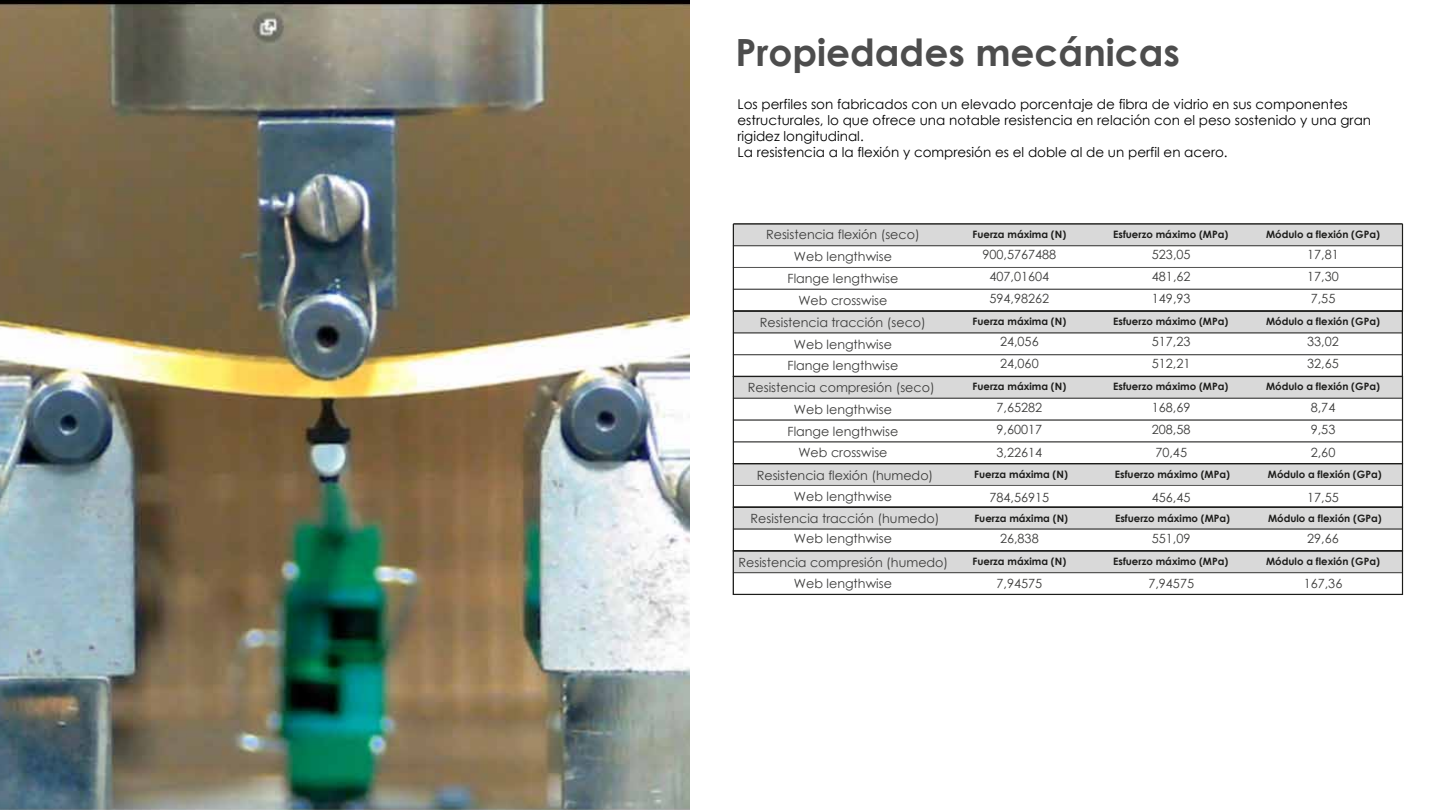
<style>
.page{position:relative;width:1440px;height:810px;background:#fff}
.page>*{position:absolute;margin:0;border:0;box-sizing:border-box;transform-origin:0 0}
.t1{font:700 37.5px "Century Gothic";color:#4d4d4d}
.t2{font:13.5px/16.2px "Century Gothic";color:#000}
.t3{font:12.67px/21.6px "Century Gothic";color:#3c3c3b}
.t4{font:700 10.12px "Century Gothic";color:#1d1d1b}
</style>
<div class="page">
<img style="left:0;top:1px;width:689px;height:809px">
<div style="left:733px;top:224px;width:670px;height:22px;background:#d9d9d9"></div>
<div style="left:733px;top:245px;width:670px;height:23px;border:1px solid #575756"></div>
<div style="left:733px;top:267px;width:670px;height:22px;border:1px solid #575756"></div>
<div style="left:733px;top:289px;width:670px;height:22px;border:1px solid #575756"></div>
<div style="left:733px;top:311px;width:670px;height:22px;background:#d9d9d9;border:1px solid #575756"></div>
<div style="left:733px;top:354px;width:670px;height:23px;border:1px solid #575756"></div>
<div style="left:733px;top:376px;width:670px;height:22px;background:#d9d9d9"></div>
<div style="left:733px;top:398px;width:670px;height:22px;border:1px solid #575756"></div>
<div style="left:733px;top:420px;width:670px;height:22px;border:1px solid #575756"></div>
<div style="left:733px;top:464px;width:669px;height:21px;background:#d9d9d9"></div>
<div style="left:733px;top:507px;width:669px;height:22px;background:#d9d9d9"></div>
<div style="left:733px;top:485px;width:670px;height:22px;border:1px solid #575756"></div>
<div style="left:733px;top:507px;width:670px;height:22px;border:1px solid #575756"></div>
<div style="left:733px;top:529px;width:670px;height:22px;border:1px solid #575756"></div>
<div style="left:733px;top:551px;width:670px;height:22px;background:#d9d9d9"></div>
<div style="left:733px;top:572px;width:670px;height:23px;border:1px solid #575756"></div>
<div style="left:733px;top:310px;width:670px;height:67px;border:1px solid #1d1d1b"></div>
<div style="left:733px;top:376px;width:670px;height:88px;border:1px solid #1d1d1b"></div>
<div style="left:733px;top:463px;width:670px;height:45px;border:1px solid #1d1d1b"></div>
<div style="left:733px;top:550px;width:670px;height:45px;border:1px solid #1d1d1b"></div>
<hr style="left:733px;top:223px;width:669px;height:2px;background:#1d1d1b">
<h1 class="t1" style="left:735px;top:24px;width:446px">Propiedades mecánicas</h1>
<p class="t2" style="left:738px;top:96px;width:635px">Los perfiles son fabricados con un elevado porcentaje de fibra de vidrio en sus componentes estructurales, lo que ofrece una notable resistencia en relación con el peso sostenido y una gran rigidez longitudinal.<br>La resistencia a la flexión y compresión es el doble al de un perfil en acero.</p>
<p class="t3" style="left:748px;top:224px;width:188px;text-align:center">Resistencia flexión (seco)<br>Web lengthwise<br>Flange lengthwise<br>Web crosswise<br>Resistencia tracción (seco)<br>Web lengthwise<br>Flange lengthwise<br>Resistencia compresión (seco)<br>Web lengthwise<br>Flange lengthwise<br>Web crosswise</p>
<p class="t3" style="left:751px;top:464px;width:190px;line-height:21.8px;text-align:center">Resistencia flexión (humedo)<br>Web lengthwise<br>Resistencia tracción (humedo)</p>
<p class="t3" style="left:738px;top:526px;width:211px;line-height:23.8px;text-align:center">Web lengthwise<br>Resistencia compresión (humedo)</p>
<p class="t3" style="left:794px;top:572px;width:100px">Web lengthwise</p>
<p class="t4" style="left:973px;top:226px;width:95px">Fuerza máxima (N)</p>
<p class="t4" style="left:1113px;top:226px;width:116px">Esfuerzo máximo (MPa)</p>
<p class="t4" style="left:1266px;top:226px;width:115px">Módulo a flexión (GPa)</p>
<p class="t3" style="left:982px;top:244px;width:75px;text-align:center">900,5767488<br>407,01604<br>594,98262</p>
<p class="t3" style="left:1152px;top:244px;width:40px;text-align:justify">523,05<br>481,62<br>149,93</p>
<p class="t3" style="left:1307px;top:244px;width:33px;text-align:justify">17,81<br>17,30<br>7,55</p>
<p class="t4" style="left:973px;top:314px;width:95px">Fuerza máxima (N)</p>
<p class="t4" style="left:1113px;top:314px;width:116px">Esfuerzo máximo (MPa)</p>
<p class="t4" style="left:1266px;top:314px;width:115px">Módulo a flexión (GPa)</p>
<p class="t3" style="left:1000px;top:331px;width:40px">24,056<br>24,060</p>
<p class="t3" style="left:1152px;top:331px;width:40px">517,23<br>512,21</p>
<p class="t3" style="left:1307px;top:331px;width:33px">33,02<br>32,65</p>
<p class="t4" style="left:973px;top:379px;width:95px">Fuerza máxima (N)</p>
<p class="t4" style="left:1113px;top:379px;width:116px">Esfuerzo máximo (MPa)</p>
<p class="t3" style="left:997px;top:397px;width:47px">7,65282<br>9,60017</p>
<p class="t3" style="left:997px;top:442px;width:47px">3,22614</p>
<p class="t3" style="left:1152px;top:397px;width:40px">168,69<br>208,58</p>
<p class="t3" style="left:1155px;top:442px;width:33px">70,45</p>
<p class="t4" style="left:1266px;top:379px;width:115px">Módulo a flexión (GPa)</p>
<p class="t3" style="left:1311px;top:397px;width:26px">8,74<br>9,53</p>
<p class="t3" style="left:1311px;top:442px;width:26px">2,60</p>
<p class="t4" style="left:974px;top:467px;width:95px">Fuerza máxima (N)</p>
<p class="t4" style="left:1115px;top:467px;width:116px">Esfuerzo máximo (MPa)</p>
<p class="t4" style="left:1268px;top:467px;width:115px">Módulo a flexión (GPa)</p>
<p class="t4" style="left:1268px;top:510px;width:115px">Módulo a flexión (GPa)</p>
<p class="t4" style="left:1266px;top:553px;width:115px">Módulo a flexión (GPa)</p>
<p class="t3" style="left:997px;top:572px;width:47px">7,94575</p>
<p class="t3" style="left:1148px;top:572px;width:47px">7,94575</p>
<p class="t3" style="left:1304px;top:572px;width:40px">167,36</p>
<p class="t3" style="left:989px;top:486px;width:61px">784,56915</p>
<p class="t3" style="left:1152px;top:486px;width:40px">456,45</p>
<p class="t3" style="left:1307px;top:486px;width:33px">17,55</p>
<p class="t4" style="left:974px;top:510px;width:95px">Fuerza máxima (N)</p>
<p class="t4" style="left:1115px;top:510px;width:116px">Esfuerzo máximo (MPa)</p>
<p class="t3" style="left:1000px;top:528px;width:40px">26,838</p>
<p class="t3" style="left:1152px;top:528px;width:40px">551,09</p>
<p class="t3" style="left:1307px;top:528px;width:33px">29,66</p>
<p class="t4" style="left:973px;top:553px;width:95px">Fuerza máxima (N)</p>
<p class="t4" style="left:1113px;top:553px;width:116px">Esfuerzo máximo (MPa)</p>
</div>
